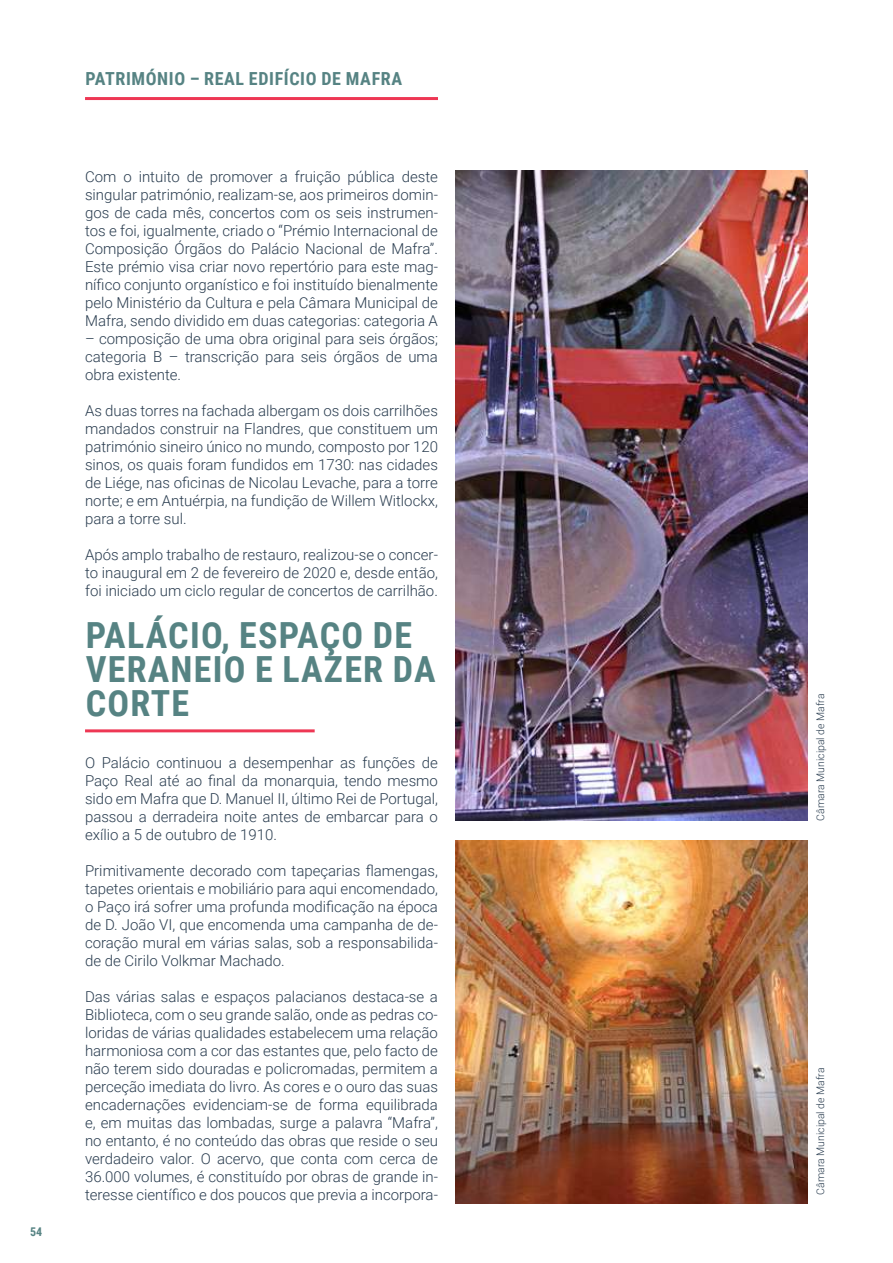
<style>
.page{position:relative;width:893px;height:1263px;background:#fff}
.page>*{position:absolute;margin:0;border:0;box-sizing:border-box;transform-origin:0 0}
.t1{font:700 36px/34.2px "Roboto Condensed";letter-spacing:.035em;color:#568383}
.t2{font:700 18px "Roboto Condensed";letter-spacing:.035em;color:#568383}
.t3{font:300 15px/18px "Roboto";color:#293c4f;text-align:justify}
.t4{font:700 12px "Roboto Condensed";color:#568383}
.t5{font:300 10.5px "Roboto";color:#293c4f}
</style>
<div class="page">
<hr style="left:85px;top:97px;width:353px;height:3px;background:#ee3754">
<hr style="left:85px;top:729px;width:230px;height:3px;background:#ee3754">
<img style="left:455px;top:170px;width:353px;height:651px">
<img style="left:455px;top:841px;width:352px;height:362px">
<p class="t4" style="left:30px;top:1223px;width:14px">54</p>
<p class="t2" style="left:85px;top:66px;width:318px">PATRIMÓNIO – REAL EDIFÍCIO DE MAFRA</p>
<p class="t3" style="left:85px;top:167px;width:354px">Com o intuito de promover a fruição pública deste singular património, realizam-se, aos primeiros domin&shy;gos de cada mês, concertos com os seis instrumen&shy;tos e foi, igualmente, criado o “Prémio Internacional de Composição Órgãos do Palácio Nacional de Mafra”.<br>Este prémio visa criar novo repertório para este mag&shy;nífico conjunto organístico e foi instituído bienalmente pelo Ministério da Cultura e pela Câmara Municipal de Mafra, sendo dividido em duas categorias: categoria A</p>
<p class="t3" style="left:85px;top:329px;width:354px">– composição de uma obra original para seis órgãos; categoria B – transcrição para seis órgãos de uma obra existente.</p>
<p class="t3" style="left:85px;top:401px;width:354px">As duas torres na fachada albergam os dois carrilhões mandados construir na Flandres, que constituem um património sineiro único no mundo, composto por 120 sinos, os quais foram fundidos em 1730: nas cidades de Liége, nas oficinas de Nicolau Levache, para a torre norte; e em Antuérpia, na fundição de Willem Witlockx, para a torre sul.</p>
<p class="t3" style="left:85px;top:545px;width:354px">Após amplo trabalho de restauro, realizou-se o concer&shy;to inaugural em 2 de fevereiro de 2020 e, desde então, foi iniciado um ciclo regular de concertos de carrilhão.</p>
<h1 class="t1" style="left:86px;top:616px;width:351px">PALÁCIO, ESPAÇO DE<br>VERANEIO E LAZER DA<br>CORTE</h1>
<p class="t3" style="left:85px;top:753px;width:354px">O Palácio continuou a desempenhar as funções de Paço Real até ao final da monarquia, tendo mesmo sido em Mafra que D. Manuel II, último Rei de Portugal, passou a derradeira noite antes de embarcar para o exílio a 5 de outubro de 1910.</p>
<p class="t3" style="left:85px;top:861px;width:354px">Primitivamente decorado com tapeçarias flamengas, tapetes orientais e mobiliário para aqui encomendado, o Paço irá sofrer uma profunda modificação na época de D. João VI, que encomenda uma campanha de de&shy;coração mural em várias salas, sob a responsabilida&shy;de de Cirilo Volkmar Machado.</p>
<p class="t3" style="left:85px;top:987px;width:354px">Das várias salas e espaços palacianos destaca-se a Biblioteca, com o seu grande salão, onde as pedras co&shy;loridas de várias qualidades estabelecem uma relação harmoniosa com a cor das estantes que, pelo facto de não terem sido douradas e policromadas, permitem a perceção imediata do livro. As cores e o ouro das suas encadernações evidenciam-se de forma equilibrada e, em muitas das lombadas, surge a palavra “Mafra”, no entanto, é no conteúdo das obras que reside o seu verdadeiro valor. O acervo, que conta com cerca de 36.000 volumes, é constituído por obras de grande in&shy;teresse científico e dos poucos que previa a incorpora-</p>
<p class="t5" style="left:813px;top:821px;width:128px;rotate:-90deg">Câmara Municipal de Mafra</p>
<p class="t5" style="left:813px;top:1194px;width:128px;rotate:-90deg">Câmara Municipal de Mafra</p>
</div>
